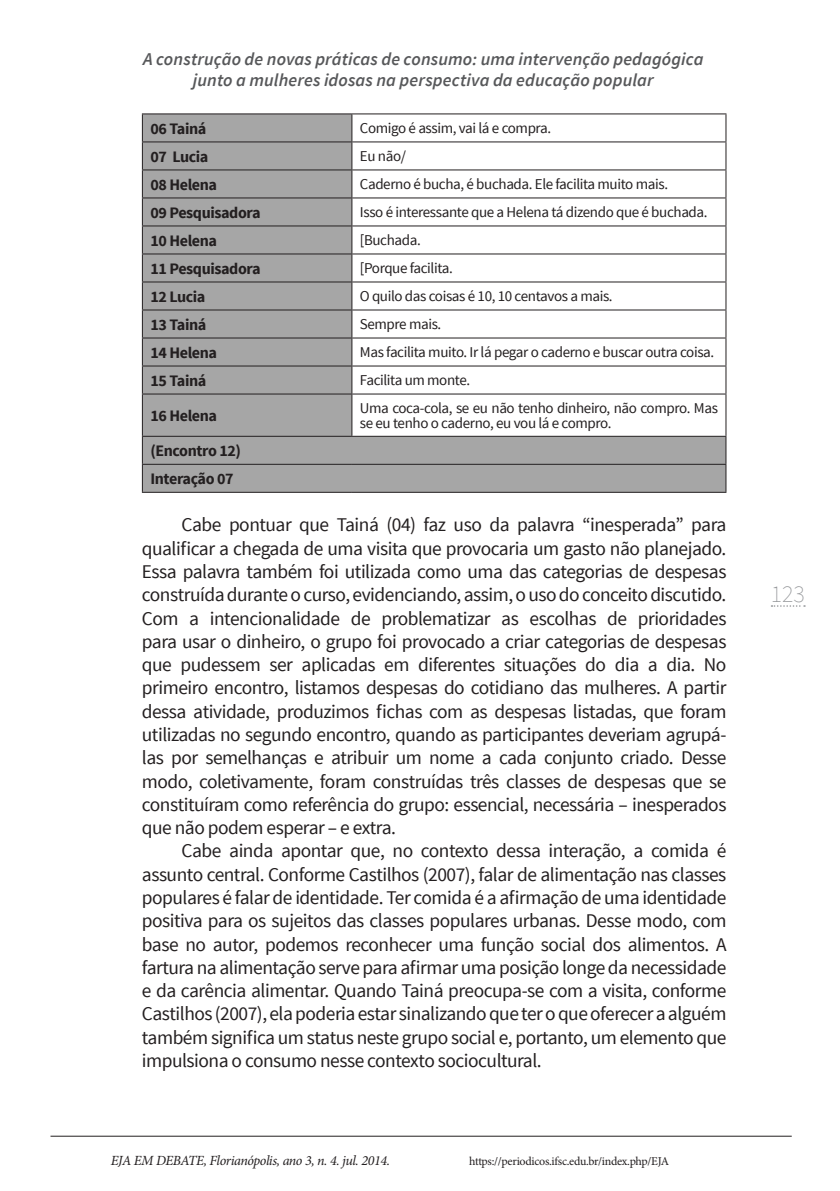
<style>
.page{position:relative;width:840px;height:1191px;background:#fff}
.page>*{position:absolute;margin:0;border:0;box-sizing:border-box;transform-origin:0 0}
.t1{font:200 24px "Source Sans Pro";color:#939598}
.Corpo_de_texto{font:19.4px/23.2px "Source Sans Pro";letter-spacing:-.025em;color:#231f20;text-align:justify}
.t2{font:italic 600 18px/21.6px "Source Sans Pro";letter-spacing:.005em;color:#57585a;text-align:center}
.Corpo_de_texto-2{font:700 16px "Source Sans Pro";letter-spacing:-.025em;color:#231f20}
.corpo_tabela{font:15px/15px "Source Sans Pro";letter-spacing:-.025em;color:#231f20}
.t3{font:italic 14px "Minion Pro";letter-spacing:-.03em;color:#231f20}
.t4{font:12px "Minion Pro";letter-spacing:-.025em;color:#231f20}
</style>
<div class="page">
<svg style="left:771px;top:605px;width:33px;height:2px"></svg>
<hr style="left:50px;top:1135px;width:741px;height:1px;background:#231f20">
<svg style="left:143px;top:114px;width:582px;height:378px"></svg>
<hr style="left:142px;top:113px;width:210px;height:1px;background:#231f20">
<hr style="left:142px;top:141px;width:210px;height:1px;background:#231f20">
<hr style="left:142px;top:169px;width:210px;height:1px;background:#231f20">
<hr style="left:142px;top:197px;width:210px;height:1px;background:#231f20">
<hr style="left:142px;top:225px;width:210px;height:1px;background:#231f20">
<hr style="left:142px;top:253px;width:210px;height:1px;background:#231f20">
<hr style="left:142px;top:281px;width:210px;height:1px;background:#231f20">
<hr style="left:142px;top:309px;width:210px;height:1px;background:#231f20">
<hr style="left:142px;top:337px;width:210px;height:1px;background:#231f20">
<hr style="left:142px;top:365px;width:210px;height:1px;background:#231f20">
<svg style="left:142px;top:114px;width:1px;height:279px"></svg>
<hr style="left:142px;top:393px;width:210px;height:1px;background:#231f20">
<hr style="left:142px;top:394px;width:1px;height:42px;background:#231f20">
<hr style="left:142px;top:436px;width:210px;height:1px;background:#231f20">
<hr style="left:142px;top:464px;width:210px;height:1px;background:#231f20">
<svg style="left:142px;top:437px;width:1px;height:55px"></svg>
<hr style="left:352px;top:464px;width:374px;height:1px;background:#231f20">
<svg style="left:725px;top:437px;width:1px;height:55px"></svg>
<hr style="left:142px;top:492px;width:210px;height:1px;background:#231f20">
<hr style="left:352px;top:492px;width:374px;height:1px;background:#231f20">
<hr style="left:352px;top:113px;width:374px;height:1px;background:#231f20">
<hr style="left:352px;top:141px;width:374px;height:1px;background:#231f20">
<hr style="left:352px;top:169px;width:374px;height:1px;background:#231f20">
<hr style="left:352px;top:197px;width:374px;height:1px;background:#231f20">
<hr style="left:352px;top:225px;width:374px;height:1px;background:#231f20">
<hr style="left:352px;top:253px;width:374px;height:1px;background:#231f20">
<hr style="left:352px;top:281px;width:374px;height:1px;background:#231f20">
<hr style="left:352px;top:309px;width:374px;height:1px;background:#231f20">
<hr style="left:352px;top:337px;width:374px;height:1px;background:#231f20">
<hr style="left:352px;top:365px;width:374px;height:1px;background:#231f20">
<svg style="left:351px;top:114px;width:1px;height:279px"></svg>
<svg style="left:725px;top:114px;width:1px;height:279px"></svg>
<hr style="left:352px;top:393px;width:374px;height:1px;background:#231f20">
<hr style="left:351px;top:394px;width:1px;height:42px;background:#231f20">
<hr style="left:725px;top:394px;width:1px;height:42px;background:#231f20">
<hr style="left:352px;top:436px;width:374px;height:1px;background:#231f20">
<p class="t2" style="left:143px;top:48px;width:561px">A construção de novas práticas de consumo: uma intervenção pedagógica junto a mulheres idosas na perspectiva da educação popular</p>
<p class="Corpo_de_texto-2" style="left:150px;top:118px;width:57px">06 Tainá</p>
<p class="corpo_tabela" style="left:360px;top:121px;width:193px">Comigo é assim, vai lá e compra.</p>
<p class="Corpo_de_texto-2" style="left:150px;top:146px;width:59px">07 Lucia</p>
<p class="corpo_tabela" style="left:360px;top:149px;width:48px">Eu não/</p>
<p class="Corpo_de_texto-2" style="left:150px;top:174px;width:68px">08 Helena</p>
<p class="corpo_tabela" style="left:360px;top:177px;width:309px">Caderno é bucha, é buchada. Ele facilita muito mais.</p>
<p class="Corpo_de_texto-2" style="left:150px;top:202px;width:112px">09 Pesquisadora</p>
<p class="corpo_tabela" style="left:360px;top:205px;width:349px">Isso é interessante que a Helena tá dizendo que é buchada.</p>
<p class="Corpo_de_texto-2" style="left:150px;top:230px;width:68px">10 Helena</p>
<p class="corpo_tabela" style="left:360px;top:233px;width:62px">[Buchada.</p>
<p class="Corpo_de_texto-2" style="left:150px;top:258px;width:112px">11 Pesquisadora</p>
<p class="corpo_tabela" style="left:360px;top:261px;width:94px">[Porque facilita.</p>
<p class="Corpo_de_texto-2" style="left:150px;top:286px;width:57px">12 Lucia</p>
<p class="corpo_tabela" style="left:360px;top:289px;width:254px">O quilo das coisas é 10, 10 centavos a mais.</p>
<p class="Corpo_de_texto-2" style="left:150px;top:314px;width:57px">13 Tainá</p>
<p class="corpo_tabela" style="left:360px;top:317px;width:83px">Sempre mais.</p>
<p class="Corpo_de_texto-2" style="left:150px;top:342px;width:68px">14 Helena</p>
<p class="corpo_tabela" style="left:360px;top:345px;width:355px">Mas facilita muito. Ir lá pegar o caderno e buscar outra coisa.</p>
<p class="Corpo_de_texto-2" style="left:150px;top:370px;width:57px">15 Tainá</p>
<p class="corpo_tabela" style="left:360px;top:373px;width:112px">Facilita um monte.</p>
<p class="Corpo_de_texto-2" style="left:150px;top:405px;width:68px">16 Helena</p>
<p class="corpo_tabela" style="left:360px;top:401px;width:359px">Uma coca-cola, se eu não tenho dinheiro, não compro. Mas se eu tenho o caderno, eu vou lá e compro.</p>
<p class="Corpo_de_texto-2" style="left:150px;top:441px;width:92px">(Encontro 12)</p>
<p class="Corpo_de_texto-2" style="left:150px;top:469px;width:85px">Interação 07</p>
<p class="Corpo_de_texto" style="left:142px;top:513px;width:585px;text-indent:40px">Cabe pontuar que Tainá (04) faz uso da palavra “inesperada” para qualificar a chegada de uma visita que provocaria um gasto não planejado.<br>Essa palavra também foi utilizada como uma das categorias de despesas construída durante o curso, evidenciando, assim, o uso do conceito discutido.<br>Com a intencionalidade de problematizar as escolhas de prioridades para usar o dinheiro, o grupo foi provocado a criar categorias de despesas que pudessem ser aplicadas em diferentes situações do dia a dia. No primeiro encontro, listamos despesas do cotidiano das mulheres. A partir dessa atividade, produzimos fichas com as despesas listadas, que foram utilizadas no segundo encontro, quando as participantes deveriam agrupá&shy;las por semelhanças e atribuir um nome a cada conjunto criado. Desse modo, coletivamente, foram construídas três classes de despesas que se constituíram como referência do grupo: essencial, necessária – inesperados que não podem esperar – e extra.</p>
<p class="Corpo_de_texto" style="left:142px;top:839px;width:585px;text-indent:40px">Cabe ainda apontar que, no contexto dessa interação, a comida é assunto central. Conforme Castilhos (2007), falar de alimentação nas classes populares é falar de identidade. Ter comida é a afirmação de uma identidade positiva para os sujeitos das classes populares urbanas. Desse modo, com base no autor, podemos reconhecer uma função social dos alimentos. A fartura na alimentação serve para afirmar uma posição longe da necessidade e da carência alimentar. Quando Tainá preocupa-se com a visita, conforme Castilhos (2007), ela poderia estar sinalizando que ter o que oferecer a alguém também significa um status neste grupo social e, portanto, um elemento que impulsiona o consumo nesse contexto sociocultural.</p>
<p class="t3" style="left:111px;top:1151px;width:281px">EJA EM DEBATE, Florianópolis, ano 3, n. 4. jul. 2014.</p>
<p class="t4" style="left:469px;top:1153px;width:201px">https://periodicos.ifsc.edu.br/index.php/EJA</p>
<p class="t1" style="left:770px;top:579px;width:35px">123</p>
</div>
